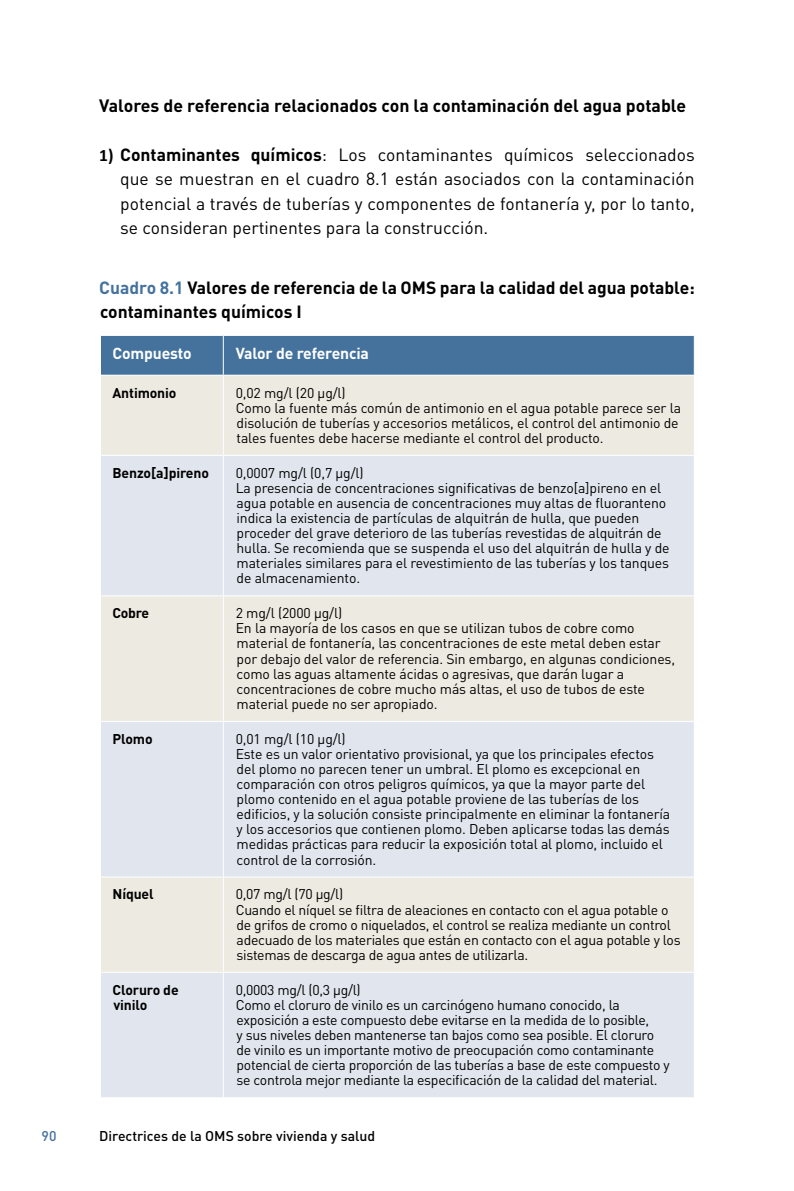
<style>
.page{position:relative;width:794px;height:1191px;background:#fff}
.page>*{position:absolute;margin:0;border:0;box-sizing:border-box;transform-origin:0 0}
.t1{font:700 17.68px "DIN Pro";color:#000}
.t2{font:17.5px/24.5px "DIN Pro";color:#000;text-align:justify}
.t3{font:700 17.5px/24.5px "DIN Pro";color:#000}
.t4{font:700 15.75px "DIN Pro";letter-spacing:-.01em;color:#fff}
.t5{font:14px/15px "DIN Pro";letter-spacing:-.01em;color:#000}
.t6{font:700 14px/15px "DIN Pro";letter-spacing:-.01em;color:#000}
.t7{font:500 14px "DIN Pro";color:#000}
.t8{font:500 14px "DIN Pro";color:#44729d}
.s1{font-family:"Calibri";font-weight:700}
.s2{font-weight:700}
.s3{color:#44729d}
</style>
<div class="page">
<div style="left:101px;top:336px;width:593px;height:39px;background:#44729d"></div>
<div style="left:101px;top:376px;width:593px;height:595px;background:#eceae1"></div>
<svg style="left:101px;top:456px;width:593px;height:420px;background:#e4e7ea"></svg>
<div style="left:101px;top:973px;width:593px;height:124px;background:#e1e6ee"></div>
<hr style="left:223px;top:336px;width:1px;height:39px;background:#fff">
<hr style="left:223px;top:375px;width:1px;height:80px;background:#fff">
<hr style="left:101px;top:455px;width:122px;height:1px;background:#fff">
<hr style="left:223px;top:455px;width:471px;height:1px;background:#fff">
<hr style="left:223px;top:456px;width:1px;height:139px;background:#fff">
<hr style="left:101px;top:595px;width:122px;height:1px;background:#fff">
<hr style="left:223px;top:595px;width:471px;height:1px;background:#fff">
<hr style="left:223px;top:596px;width:1px;height:125px;background:#fff">
<hr style="left:101px;top:721px;width:122px;height:1px;background:#fff">
<hr style="left:223px;top:721px;width:471px;height:1px;background:#fff">
<hr style="left:223px;top:722px;width:1px;height:154px;background:#fff">
<hr style="left:101px;top:876px;width:122px;height:1px;background:#fff">
<hr style="left:223px;top:876px;width:471px;height:1px;background:#fff">
<hr style="left:223px;top:877px;width:1px;height:94px;background:#fff">
<hr style="left:223px;top:972px;width:1px;height:125px;background:#fff">
<p class="t1" style="left:99px;top:91px;width:588px">Valores de referencia relacionados con la contaminación del agua potable</p>
<p class="t2" style="left:120px;top:141px;width:576px;text-indent:-21px"><span class="s1">1)</span> <span class="s2">Contaminantes químicos</span>: Los contaminantes químicos seleccionados que se muestran en el cuadro 8.1 están asociados con la contaminación potencial a través de tuberías y componentes de fontanería y, por lo tanto, se consideran pertinentes para la construcción.</p>
<p class="t3" style="left:99px;top:273px;width:597px"><span class="s3">Cuadro 8.1</span> Valores de referencia de la OMS para la calidad del agua potable: contaminantes químicos I</p>
<p class="t4" style="left:112px;top:340px;width:81px">Compuesto</p>
<p class="t4" style="left:236px;top:340px;width:135px">Valor de referencia</p>
<p class="t6" style="left:112px;top:383px;width:65px">Antimonio</p>
<p class="t5" style="left:236px;top:383px;width:447px">0,02 mg/l (20 μg/l)<br>Como la fuente más común de antimonio en el agua potable parece ser la disolución de tuberías y accesorios metálicos, el control del antimonio de tales fuentes debe hacerse mediante el control del producto.</p>
<p class="t6" style="left:112px;top:463px;width:98px">Benzo[a]pireno</p>
<p class="t5" style="left:236px;top:464px;width:435px">0,0007 mg/l (0,7 µg/l)<br>La presencia de concentraciones significativas de benzo[a]pireno en el agua potable en ausencia de concentraciones muy altas de fluoranteno indica la existencia de partículas de alquitrán de hulla, que pueden proceder del grave deterioro de las tuberías revestidas de alquitrán de hulla. Se recomienda que se suspenda el uso del alquitrán de hulla y de materiales similares para el revestimiento de las tuberías y los tanques de almacenamiento.</p>
<p class="t6" style="left:112px;top:604px;width:38px">Cobre</p>
<p class="t5" style="left:236px;top:604px;width:441px">2 mg/l (2000 µg/l)<br>En la mayoría de los casos en que se utilizan tubos de cobre como material de fontanería, las concentraciones de este metal deben estar por debajo del valor de referencia. Sin embargo, en algunas condiciones, como las aguas altamente ácidas o agresivas, que darán lugar a concentraciones de cobre mucho más altas, el uso de tubos de este material puede no ser apropiado.</p>
<p class="t6" style="left:112px;top:729px;width:42px">Plomo</p>
<p class="t5" style="left:236px;top:729px;width:436px">0,01 mg/l (10 µg/l)<br>Este es un valor orientativo provisional, ya que los principales efectos del plomo no parecen tener un umbral. El plomo es excepcional en comparación con otros peligros químicos, ya que la mayor parte del plomo contenido en el agua potable proviene de las tuberías de los edificios, y la solución consiste principalmente en eliminar la fontanería y los accesorios que contienen plomo. Deben aplicarse todas las demás medidas prácticas para reducir la exposición total al plomo, incluido el control de la corrosión.</p>
<p class="t6" style="left:112px;top:885px;width:43px">Níquel</p>
<p class="t5" style="left:236px;top:885px;width:446px">0,07 mg/l (70 µg/l)<br>Cuando el níquel se filtra de aleaciones en contacto con el agua potable o de grifos de cromo o niquelados, el control se realiza mediante un control adecuado de los materiales que están en contacto con el agua potable y los sistemas de descarga de agua antes de utilizarla.</p>
<p class="t6" style="left:112px;top:980px;width:68px">Cloruro de vinilo</p>
<p class="t5" style="left:236px;top:980px;width:435px">0,0003 mg/l (0,3 µg/l)<br>Como el cloruro de vinilo es un carcinógeno humano conocido, la exposición a este compuesto debe evitarse en la medida de lo posible,<br>y sus niveles deben mantenerse tan bajos como sea posible. El cloruro de vinilo es un importante motivo de preocupación como contaminante potencial de cierta proporción de las tuberías a base de este compuesto y se controla mejor mediante la especificación de la calidad del material.</p>
<p class="t8" style="left:42px;top:1124px;width:16px">90</p>
<p class="t7" style="left:99px;top:1124px;width:277px">Directrices de la OMS sobre vivienda y salud</p>
</div>
